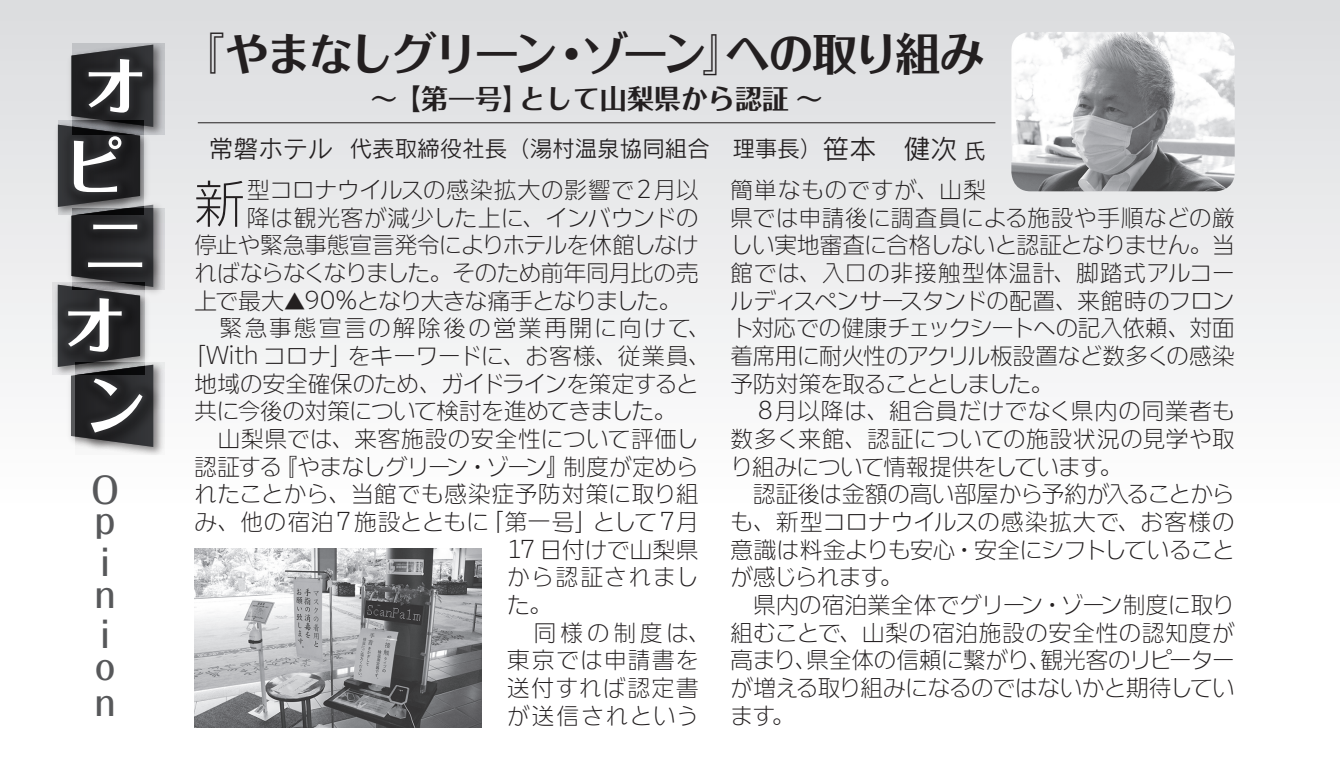
<style>
.page{position:relative;width:1340px;height:759px;background:#fff}
.page>*{position:absolute;margin:0;border:0;box-sizing:border-box;transform-origin:0 0}
.t1{font:700 62.77px/79.9px "Folk Pro";color:#fff;text-align:center}
.t2{font:50.18px "DFUD Gothic Std W2";color:#231f20}
.t3{font:700 45px "Folk Pro";letter-spacing:-.075em;color:#231f20}
.t4{font:700 45px "Folk Pro";letter-spacing:-.045em;color:#231f20}
.t5{font:500 36px/29.5px "Folk Pro";color:#57585a}
.t6{font:700 27px "Folk Pro";color:#231f20}
.t7{font:27px "Rodin Pro M";color:#231f20}
.t8{font:24.75px "Rodin Pro M";color:#231f20}
.t9{font:22.5px/27.7px "DFUD Gothic Std W2";color:#231f20;text-align:justify}
.t10{font:22.5px/27.7px "DFUD Gothic Std W2";letter-spacing:-.02em;color:#231f20}
.t11{font:22.5px/27.7px "DFUD Gothic Std W2";letter-spacing:.02em;color:#231f20;text-align:right}
.t12{font:22.5px/27.7px "DFUD Gothic Std W2";letter-spacing:.09em;color:#231f20;text-align:right}
.t13{font:22.5px/27.7px "DFUD Gothic Std W2";letter-spacing:.08em;color:#231f20}
.t14{font:22.5px "DFUD Gothic Std W2";letter-spacing:.035em;color:#231f20}
.t15{font:22.5px "DFUD Gothic Std W2";letter-spacing:.025em;color:#231f20}
.t16{font:22.5px "DFUD Gothic Std W2";letter-spacing:.03em;color:#231f20}
.t17{font:22.5px "Rodin Pro M";color:#231f20}
.t18{font:22.5px "DFUD Gothic Std W2";letter-spacing:-.055em;color:#231f20}
.t19{font:22.5px "DFUD Gothic Std W2";letter-spacing:-.035em;color:#231f20}
.t20{font:21.6px "Rodin Pro M";color:#231f20}
</style>
<div class="page">
<div style="left:0;top:0;width:1339px;height:510px;background:linear-gradient(to bottom,#dbdcde,#fefefe)"></div>
<div style="left:0;top:0;width:230px;height:131px;background:#dddee0"></div>
<img style="left:0;top:50px;width:210px;height:81px">
<div style="left:0;top:131px;width:230px;height:160px;background:#e7e8e9"></div>
<img style="left:0;top:210px;width:210px;height:81px">
<img style="left:0;top:291px;width:230px;height:219px">
<img style="left:77px;top:48px;width:83px;height:82px">
<img style="left:57px;top:129px;width:82px;height:82px">
<img style="left:77px;top:208px;width:83px;height:82px">
<img style="left:57px;top:287px;width:82px;height:82px">
<img style="left:77px;top:368px;width:83px;height:82px">
<img style="left:1011px;top:32px;width:223px;height:159px">
<img style="left:195px;top:549px;width:287px;height:178px">
<hr style="left:198px;top:122px;width:797px;height:1px;background:#231f20">
<h1 class="t1" style="left:63px;top:37px;width:81px">オピニオン</h1>
<p class="t5" style="left:87px;top:471px;width:32px">Ｏｐ</p>
<p class="t5" style="left:87px;top:542px;width:28px;line-height:31.9px">ｉｎ</p>
<p class="t5" style="left:87px;top:614px;width:28px;line-height:31.7px">ｉｏ</p>
<p class="t5" style="left:87px;top:683px;width:28px">ｎ</p>
<p class="t3" style="left:180px;top:16px;width:380px">『やまなしグリーン</p>
<p class="t4" style="left:582px;top:16px;width:403px">ゾーンへの取り組み</p>
<p class="t3" style="left:702px;top:16px;width:46px">』</p>
<p class="t3" style="left:549px;top:16px;width:46px">・</p>
<p class="t8" style="left:209px;top:133px;width:125px">常磐ホテル</p>
<p class="t6" style="left:370px;top:76px;width:160px">～【第一号】</p>
<p class="t6" style="left:519px;top:76px;width:305px">として山梨県から認証 ~</p>
<p class="t17" style="left:350px;top:134px;width:474px">代表取締役社長（湯村温泉協同組合　理事長）</p>
<p class="t7" style="left:822px;top:132px;width:136px">笹本　健次</p>
<p class="t20" style="left:964px;top:137px;width:23px">氏</p>
<p class="t9" style="left:247px;top:176px;width:453px">型コロナウイルスの感染拡大の影響で２月以</p>
<p class="t2" style="left:195px;top:177px;width:52px">新</p>
<p class="t9" style="left:195px;top:203px;width:505px;text-indent:53px">降は観光客が減少した上に、インバウンドの停止や緊急事態宣言発令によりホテルを休館しなければならなくなりました。そのため前年同月比の売上で最大▲90％となり大きな痛手となりました。</p>
<p class="t12" style="left:195px;top:314px;width:517px">　緊急事態宣言の解除後の営業再開に向けて、をキーワードに、お客様、従業員、</p>
<p class="t10" style="left:195px;top:342px;width:505px;text-indent:-11px">「With コロナ」<br>地域の安全確保のため、ガイドラインを策定すると共に今後の対策について検討を進めてきました。</p>
<p class="t11" style="left:195px;top:425px;width:505px">　山梨県では、来客施設の安全性について評価し制度が定めら</p>
<p class="t18" style="left:275px;top:454px;width:296px">『やまなしグリーン・ゾーン』</p>
<p class="t9" style="left:195px;top:452px;width:89px">認証する</p>
<p class="t11" style="left:195px;top:480px;width:505px">れたことから、当館でも感染症予防対策に取り組</p>
<p class="t9" style="left:593px;top:508px;width:107px">として７月</p>
<p class="t9" style="left:481px;top:508px;width:117px">「第一号」</p>
<p class="t9" style="left:195px;top:508px;width:296px">み、他の宿泊７施設とともに</p>
<p class="t9" style="left:507px;top:535px;width:193px">17 日付けで山梨県から認証されました。</p>
<p class="t13" style="left:507px;top:618px;width:204px">　同様の制度は、東京では申請書を送付すれば認定書が送信されという</p>
<p class="t9" style="left:730px;top:176px;width:505px;text-align:left">簡単なものですが、山梨<br>県では申請後に調査員による施設や手順などの厳しい実地審査に合格しないと認証となりません。当館では、入口の非接触型体温計、脚踏式アルコールディスペンサースタンドの配置、来館時のフロント対応での健康チェックシートへの記入依頼、対面着席用に耐火性のアクリル板設置など数多くの感染予防対策を取ることとしました。</p>
<p class="t14" style="left:730px;top:399px;width:505px">　８月以降は、組合員だけでなく県内の同業者も</p>
<p class="t15" style="left:730px;top:427px;width:505px">数多く来館、認証についての施設状況の見学や取</p>
<p class="t9" style="left:1099px;top:452px;width:24px">。</p>
<p class="t10" style="left:730px;top:452px;width:374px">り組みについて情報提供をしています</p>
<p class="t9" style="left:730px;top:480px;width:505px">　認証後は金額の高い部屋から予約が入ることから</p>
<p class="t16" style="left:730px;top:510px;width:505px">も、新型コロナウイルスの感染拡大で、お客様の</p>
<p class="t9" style="left:730px;top:535px;width:505px">意識は料金よりも安心・安全にシフトしていること</p>
<p class="t9" style="left:880px;top:563px;width:24px">。</p>
<p class="t19" style="left:730px;top:565px;width:154px">が感じられます</p>
<p class="t9" style="left:730px;top:591px;width:505px;text-align:right">　県内の宿泊業全体でグリーン・ゾーン制度に取り組むことで、山梨の宿泊施設の安全性の認知度が観光客のリピーター</p>
<p class="t9" style="left:806px;top:646px;width:245px">県全体の信頼に繋がり、</p>
<p class="t9" style="left:730px;top:646px;width:87px">高まり、</p>
<p class="t9" style="left:730px;top:674px;width:505px">が増える取り組みになるのではないかと期待してい</p>
<p class="t9" style="left:771px;top:701px;width:24px">。</p>
<p class="t9" style="left:730px;top:701px;width:46px">ます</p>
</div>
